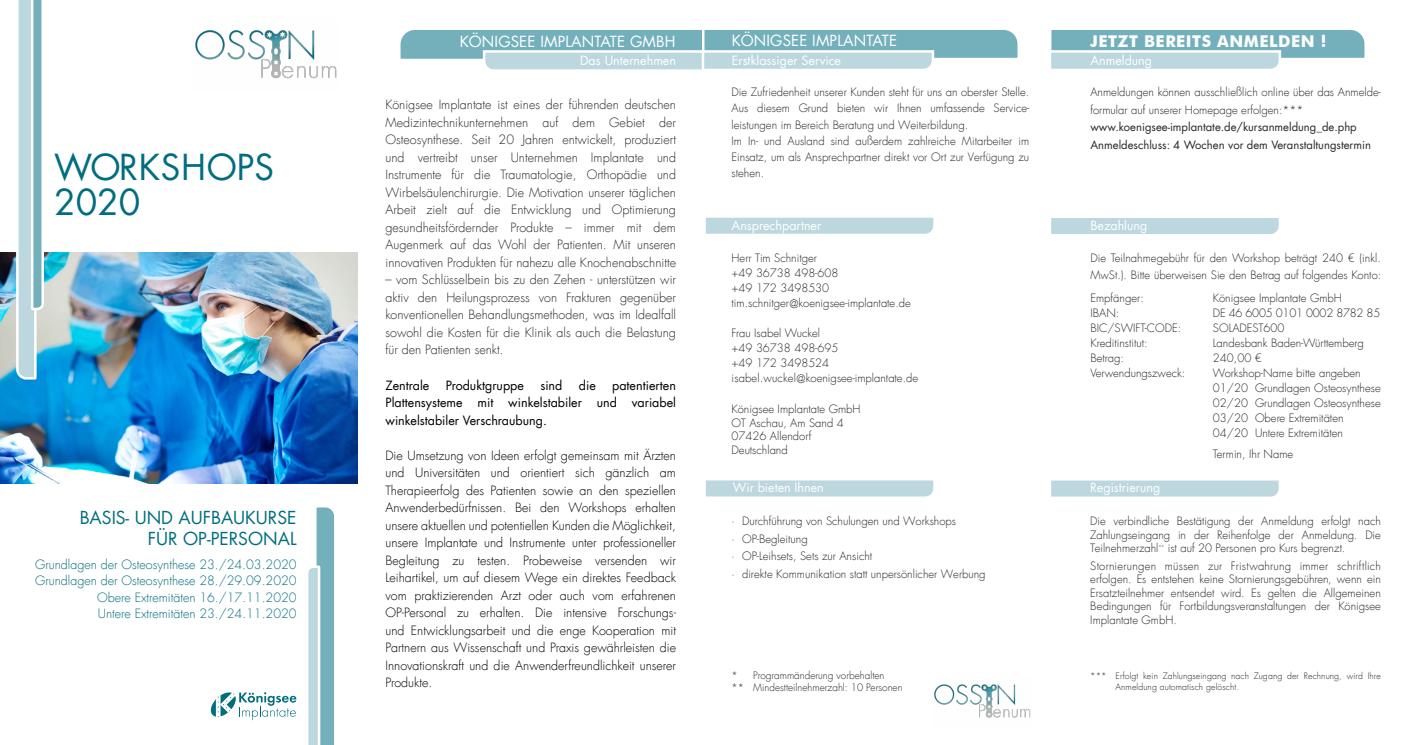
<style>
.page{position:relative;width:1407px;height:745px;background:#fff}
.page>*{position:absolute;margin:0;border:0;box-sizing:border-box;transform-origin:0 0}
.t1{font:35px/35px "Futura Com";color:#006e7e}
.t2{font:17.5px/21px "Futura Com";color:#006e7e;text-align:right}
.t3{font:700 16.25px "Futura BT";letter-spacing:.03em;color:#fff}
.t4{font:15px "Futura Com";letter-spacing:.01em;color:#fff}
.t5{font:300 12.5px/17.5px "Futura Com";color:#282827;text-align:justify}
.t6{font:300 12.5px/17.5px "Futura Com";color:#000;text-align:justify}
.t7{font:300 12.5px/16.2px "Futura Com";color:#006e7e;text-align:right}
.t8{font:12.5px/17.5px "Futura Com";color:#000;text-align:justify}
.t9{font:12.5px "Futura Com";color:#fff}
.t10{font:300 11.25px/15px "Futura Com";color:#282827}
.t11{font:11.25px/17.5px "Futura Com";color:#282827}
.t12{font:300 11.25px "Futura Com";letter-spacing:-.02em;color:#282827}
.t13{font:300 10px/12px "Futura Com";color:#282827}
.t14{font:300 8.75px/11.2px "Futura Com";letter-spacing:.01em;color:#282827}
.s1{font-family:"Foglihten No 06";color:#fff}
.s2{color:#3c3c3b}
</style>
<div class="page">
<img style="left:0;top:252px;width:357px;height:231px">
<svg style="left:15px;top:0;width:30px;height:380px"></svg>
<svg style="left:308px;top:507px;width:26px;height:237px;background:#9fc8d0"></svg>
<svg style="left:211px;top:692px;width:85px;height:27px"></svg>
<img style="left:195px;top:30px;width:142px;height:49px">
<svg style="left:705px;top:480px;width:229px;height:17px;background:#c0d9e0"></svg>
<svg style="left:400px;top:30px;width:618px;height:40px;background:#9ec7d0"></svg>
<img style="left:934px;top:684px;width:97px;height:34px">
<svg style="left:705px;top:217px;width:229px;height:17px;background:#c0d9e0"></svg>
<svg style="left:1051px;top:30px;width:314px;height:39px;background:#9cc6cf"></svg>
<div style="left:1051px;top:218px;width:228px;height:16px;background:#bcd7de"></div>
<svg style="left:1051px;top:480px;width:228px;height:17px;background:#c0d9df"></svg>
<h1 class="t1" style="left:54px;top:149px;width:221px">WORKSHOPS<br>2020 <span class="s1">2018</span></h1>
<h2 class="t2" style="left:80px;top:506px;width:218px">BASIS- UND AUFBAUKURSE<br>FÜR OP-PERSONAL</h2>
<p class="t7" style="left:35px;top:556px;width:263px">Grundlagen der Osteosynthese 23./24.03.2020<br>Grundlagen der Osteosynthese 28./29.09.2020<br>Obere Extremitäten 16./17.11.2020<br>Untere Extremitäten 23./24.11.2020</p>
<h3 class="t4" style="left:460px;top:31px;width:217px">KÖNIGSEE IMPLANTATE GMBH</h3>
<p class="t9" style="left:580px;top:52px;width:97px">Das Unternehmen</p>
<p class="t5" style="left:385px;top:96px;width:292px">Königsee Implantate ist eines der führenden deutschen Medizintechnikunternehmen auf dem Gebiet der Osteosynthese. Seit 20 Jahren entwickelt, produziert und vertreibt unser Unternehmen Implantate und Instrumente für die Traumatologie, Orthopädie und Wirbelsäulenchirurgie. Die Motivation unserer täglichen Arbeit zielt auf die Entwicklung und Optimierung gesundheitsfördernder Produkte – immer mit dem Augenmerk auf das Wohl der Patienten. Mit unseren innovativen Produkten für nahezu alle Knochenabschnitte</p>
<p class="t5" style="left:385px;top:271px;width:292px">– vom Schlüsselbein bis zu den Zehen - unterstützen wir aktiv den Heilungsprozess von Frakturen gegenüber konventionellen Behandlungsmethoden, was im Idealfall sowohl die Kosten für die Klinik als auch die Belastung für den Patienten senkt.</p>
<p class="t8" style="left:385px;top:376px;width:45px">Zentrale</p>
<p class="t8" style="left:446px;top:376px;width:80px">Produktgruppe</p>
<p class="t8" style="left:540px;top:376px;width:24px">sind</p>
<p class="t8" style="left:579px;top:376px;width:18px">die</p>
<p class="t8" style="left:385px;top:376px;width:292px;text-indent:227px">patentierten Plattensysteme mit winkelstabiler und variabel winkelstabiler Verschraubung.</p>
<p class="t6" style="left:385px;top:446px;width:292px">Die Umsetzung von Ideen erfolgt gemeinsam mit Ärzten und Universitäten und orientiert sich gänzlich am Therapieerfolg des Patienten sowie an den speziellen Anwenderbedürfnissen. Bei den Workshops erhalten unsere aktuellen und potentiellen Kunden die Möglichkeit, unsere Implantate und Instrumente unter professioneller Begleitung zu testen. Probeweise versenden wir Leihartikel, um auf diesem Wege ein direktes Feedback vom praktizierenden Arzt oder auch vom erfahrenen OP-Personal zu erhalten. Die intensive Forschungs&shy;und Entwicklungsarbeit und die enge Kooperation mit Partnern aus Wissenschaft und Praxis gewährleisten die Innovationskraft und die Anwenderfreundlichkeit unserer Produkte.</p>
<h3 class="t4" style="left:732px;top:30px;width:167px">KÖNIGSEE IMPLANTATE</h3>
<p class="t9" style="left:732px;top:52px;width:111px">Erstklassiger Service</p>
<p class="t10" style="left:731px;top:84px;width:299px;line-height:16.2px">Die Zufriedenheit unserer Kunden steht für uns an oberster Stelle.<br>Aus diesem Grund bieten wir Ihnen umfassende Service&shy;leistungen im Bereich Beratung und Weiterbildung.<br>Im In- und Ausland sind außerdem zahlreiche Mitarbeiter im Einsatz, um als Ansprechpartner direkt vor Ort zur Verfügung zu stehen.</p>
<p class="t9" style="left:731px;top:217px;width:91px">Ansprechpartner</p>
<p class="t10" style="left:731px;top:250px;width:181px">Herr Tim Schnitger<br>+49 36738 498-608<br>+49 172 3498530 tim.schnitger@koenigsee-implantate.de</p>
<p class="t10" style="left:731px;top:325px;width:188px">Frau Isabel Wuckel<br>+49 36738 498-695<br>+49 172 3498524 isabel.wuckel@koenigsee-implantate.de</p>
<p class="t10" style="left:731px;top:402px;width:130px;line-height:13.5px">Königsee Implantate GmbH<br>OT Aschau, Am Sand 4<br>07426 Allendorf<br>Deutschland</p>
<p class="t9" style="left:733px;top:479px;width:93px">Wir bieten Ihnen</p>
<p class="t10" style="left:731px;top:512px;width:256px;line-height:17.5px"><span class="s2">∙</span> Durchführung von Schulungen und Workshops<br><span class="s2">∙</span> OP-Begleitung<br><span class="s2">∙</span> OP-Leihsets, Sets zur Ansicht<br><span class="s2">∙</span> direkte Kommunikation statt unpersönlicher Werbung</p>
<p class="t13" style="left:731px;top:669px;width:172px">* Programmänderung vorbehalten<br>** Mindestteilnehmerzahl: 10 Personen</p>
<h3 class="t3" style="left:1090px;top:31px;width:238px">JETZT BEREITS ANMELDEN !</h3>
<p class="t9" style="left:1090px;top:52px;width:63px">Anmeldung</p>
<p class="t10" style="left:1090px;top:83px;width:292px;line-height:17.5px">Anmeldungen können ausschließlich online über das Anmelde&shy;formular auf unserer Homepage erfolgen:***</p>
<p class="t11" style="left:1090px;top:118px;width:282px">www.koenigsee-implantate.de/kursanmeldung_de.php<br>Anmeldeschluss: 4 Wochen vor dem Veranstaltungstermin</p>
<p class="t9" style="left:1090px;top:216px;width:58px">Bezahlung</p>
<p class="t10" style="left:1090px;top:248px;width:292px;line-height:17.5px">Die Teilnahmegebühr für den Workshop beträgt 240 € (inkl.<br>MwSt.). Bitte überweisen Sie den Betrag auf folgendes Konto:</p>
<p class="t10" style="left:1090px;top:290px;width:55px">Empfänger:</p>
<p class="t10" style="left:1213px;top:290px;width:130px">Königsee Implantate GmbH</p>
<p class="t10" style="left:1090px;top:305px;width:30px">IBAN:</p>
<p class="t12" style="left:1213px;top:305px;width:169px">DE 46 6005 0101 0002 8782 85</p>
<p class="t10" style="left:1090px;top:320px;width:92px">BIC/SWIFT-CODE:</p>
<p class="t10" style="left:1213px;top:320px;width:73px">SOLADEST600</p>
<p class="t10" style="left:1090px;top:335px;width:59px">Kreditinstitut:</p>
<p class="t10" style="left:1213px;top:335px;width:152px">Landesbank Baden-Württemberg</p>
<p class="t10" style="left:1090px;top:350px;width:35px">Betrag:</p>
<p class="t10" style="left:1213px;top:350px;width:50px">240,00 €</p>
<p class="t10" style="left:1090px;top:365px;width:97px">Verwendungszweck:</p>
<p class="t10" style="left:1213px;top:365px;width:169px">Workshop-Name bitte angeben<br>01/20 Grundlagen Osteosynthese<br>02/20 Grundlagen Osteosynthese<br>03/20 Obere Extremitäten<br>04/20 Untere Extremitäten</p>
<p class="t10" style="left:1213px;top:446px;width:82px">Termin, Ihr Name</p>
<p class="t9" style="left:1090px;top:479px;width:72px">Registrierung</p>
<p class="t10" style="left:1090px;top:514px;width:292px;line-height:13.5px;text-align:justify">Die verbindliche Bestätigung der Anmeldung erfolgt nach Zahlungseingang in der Reihenfolge der Anmeldung. Die Teilnehmerzahl<sup>**</sup> ist auf 20 Personen pro Kurs begrenzt.</p>
<p class="t10" style="left:1090px;top:558px;width:292px;line-height:13.5px;text-align:justify">Stornierungen müssen zur Fristwahrung immer schriftlich erfolgen. Es entstehen keine Stornierungsgebühren, wenn ein Ersatzteilnehmer entsendet wird. Es gelten die Allgemeinen Bedingungen für Fortbildungsveranstaltungen der Königsee Implantate GmbH.</p>
<p class="t14" style="left:1115px;top:670px;width:267px;text-indent:-25px">*** Erfolgt kein Zahlungseingang nach Zugang der Rechnung, wird Ihre<br>Anmeldung automatisch gelöscht.</p>
</div>
